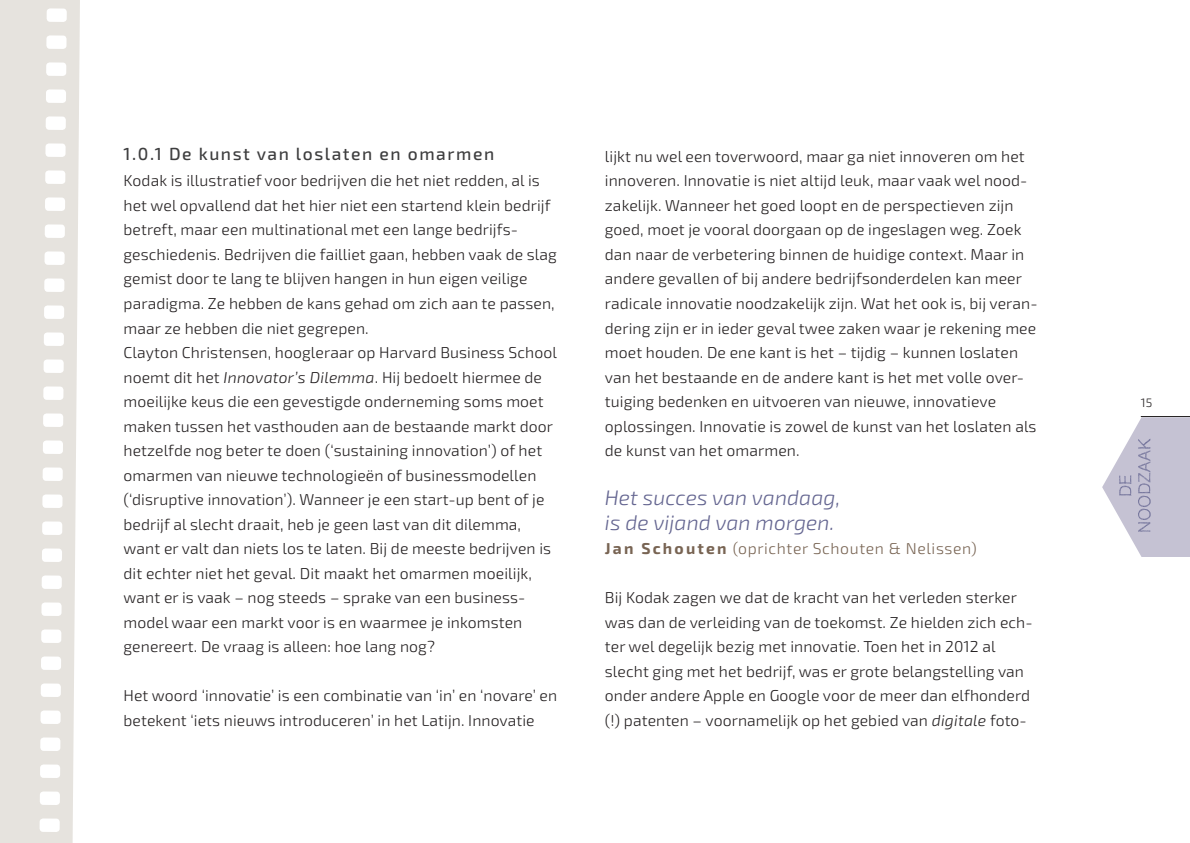
<style>
.page{position:relative;width:1190px;height:843px;background:#fff}
.page>*{position:absolute;margin:0;border:0;box-sizing:border-box;transform-origin:0 0}
.t1{font:italic 300 21px/24.5px "Exo 2.0";letter-spacing:.005em;color:#656691}
.t2{font:500 17.5px "Exo 2.0";letter-spacing:.09em;color:#3e3e3f}
.t3{font:300 15.75px/24.5px "Exo 2.0";letter-spacing:.005em;color:#231f20}
.t4{font:300 15.75px "Exo 2.0";letter-spacing:.04em;color:#786453}
.t5{font:300 12.25px "Exo 2.0";color:#231f20}
.s1{font-style:italic}
.s2{font-weight:700}
</style>
<div class="page">
<svg style="left:1102px;top:417px;width:88px;height:140px"></svg>
<hr style="left:1140px;top:416px;width:50px;height:1px;background:#231f20">
<svg style="left:0;top:0;width:80px;height:842px;background:#e9e6e2"></svg>
<p class="t2" style="left:124px;top:144px;width:372px">1.0.1 De kunst van loslaten en omarmen</p>
<p class="t3" style="left:124px;top:169px;width:435px">Kodak is illustratief voor bedrijven die het niet redden, al is het wel opvallend dat het hier niet een startend klein bedrijf betreft, maar een multinational met een lange bedrijfs&shy;geschiedenis. Bedrijven die failliet gaan, hebben vaak de slag gemist door te lang te blijven hangen in hun eigen veilige paradigma. Ze hebben de kans gehad om zich aan te passen, maar ze hebben die niet gegrepen.<br>Clayton Christensen, hoogleraar op Harvard Business School noemt dit het <span class="s1">Innovator’s Dilemma</span>. Hij bedoelt hiermee de moeilijke keus die een gevestigde onderneming soms moet maken tussen het vasthouden aan de bestaande markt door hetzelfde nog beter te doen (‘sustaining innovation’) of het omarmen van nieuwe technologieën of businessmodellen (‘disruptive innovation’). Wanneer je een start-up bent of je bedrijf al slecht draait, heb je geen last van dit dilemma, want er valt dan niets los te laten. Bij de meeste bedrijven is dit echter niet het geval. Dit maakt het omarmen moeilijk, want er is vaak – nog steeds – sprake van een business&shy;model waar een markt voor is en waarmee je inkomsten genereert. De vraag is alleen: hoe lang nog?</p>
<p class="t3" style="left:124px;top:683px;width:435px">Het woord ‘innovatie’ is een combinatie van ‘in’ en ‘novare’ en betekent ‘iets nieuws introduceren’ in het Latijn. Innovatie</p>
<p class="t3" style="left:605px;top:144px;width:434px">lijkt nu wel een toverwoord, maar ga niet innoveren om het innoveren. Innovatie is niet altijd leuk, maar vaak wel nood&shy;zakelijk. Wanneer het goed loopt en de perspectieven zijn goed, moet je vooral doorgaan op de ingeslagen weg. Zoek dan naar de verbetering binnen de huidige context. Maar in andere gevallen of bij andere bedrijfsonderdelen kan meer radicale innovatie noodzakelijk zijn. Wat het ook is, bij veran&shy;dering zijn er in ieder geval twee zaken waar je rekening mee moet houden. De ene kant is het – tijdig – kunnen loslaten van het bestaande en de andere kant is het met volle over&shy;tuiging bedenken en uitvoeren van nieuwe, innovatieve oplossingen. Innovatie is zowel de kunst van het loslaten als de kunst van het omarmen.</p>
<h1 class="t1" style="left:605px;top:486px;width:237px">Het succes van vandaag, is de vijand van morgen.</h1>
<p class="t4" style="left:605px;top:539px;width:373px"><span class="s2">Jan Schouten</span> (oprichter Schouten &amp; Nelissen)</p>
<p class="t3" style="left:605px;top:585px;width:429px">Bij Kodak zagen we dat de kracht van het verleden sterker was dan de verleiding van de toekomst. Ze hielden zich ech&shy;ter wel degelijk bezig met innovatie. Toen het in 2012 al slecht ging met het bedrijf, was er grote belangstelling van onder andere Apple en Google voor de meer dan elfhonderd (!) patenten – voornamelijk op het gebied van <span class="s1">digitale</span> foto-</p>
<p class="t5" style="left:1140px;top:395px;width:13px">15</p>
</div>
